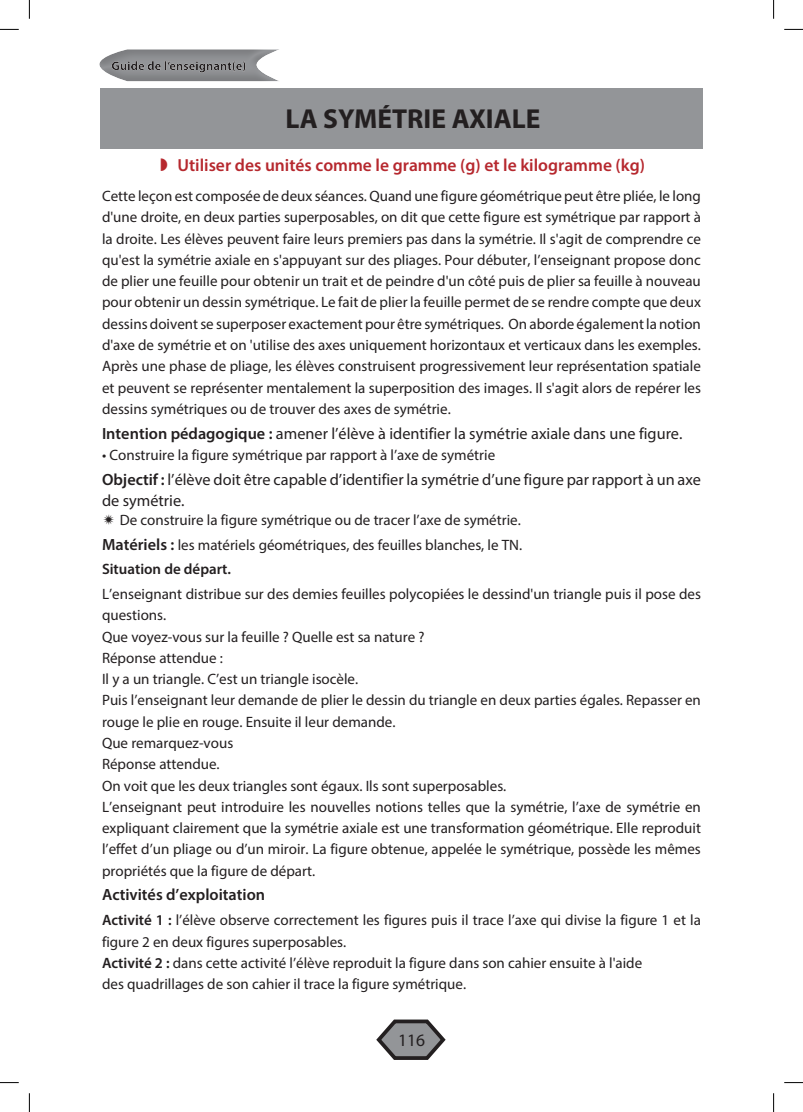
<style>
.page{position:relative;width:803px;height:1112px;background:#fff}
.page>*{position:absolute;margin:0;border:0;box-sizing:border-box;transform-origin:0 0}
.TITRE{font:700 27.5px "Myriad Pro";color:#231f20}
.t1{font:600 17.5px "Myriad Pro";color:#b6282e}
.t2{font:17.5px "Myriad Pro";color:#231f20}
.objectif{font:16.25px/21.2px "Myriad Pro";color:#231f20}
.intention_pédagogiqu{font:16.25px "Myriad Pro";color:#231f20}
.t3{font:600 16.25px "Myriad Pro";color:#231f20}
.matériels{font:15px/21.2px "Myriad Pro";color:#231f20}
.réponse_attendue{font:15px "Myriad Pro";color:#231f20}
.situation_de_départ{font:600 15px "Myriad Pro";color:#231f20}
.s1{font-weight:600}
.s2{font-weight:600;font-size:16.25px}
</style>
<div class="page">
<svg style="left:376px;top:1019px;width:70px;height:41px"></svg>
<div style="left:98px;top:47px;width:182px;height:35px;background:#231f20;opacity:.19"></div>
<div style="left:101px;top:88px;width:602px;height:60px;background:#939598"></div>
<svg style="left:0;top:29px;width:19px;height:1px"></svg>
<svg style="left:784px;top:29px;width:19px;height:1px"></svg>
<svg style="left:0;top:1082px;width:19px;height:1px"></svg>
<svg style="left:784px;top:1082px;width:19px;height:1px"></svg>
<svg style="left:29px;top:0;width:1px;height:19px"></svg>
<svg style="left:29px;top:1093px;width:1px;height:18px"></svg>
<svg style="left:773px;top:0;width:1px;height:19px"></svg>
<svg style="left:773px;top:1093px;width:1px;height:18px"></svg>
<p class="TITRE" style="left:285px;top:101px;width:257px">LA SYMÉTRIE AXIALE</p>
<p class="t1" style="left:177px;top:154px;width:469px">Utiliser des unités comme le gramme (g) et le kilogramme (kg)</p>
<p class="matériels" style="left:102px;top:185px;width:600px;text-align:justify">Cette leçon est composée de deux séances. Quand une figure géométrique peut être pliée, le long d'une droite, en deux parties superposables, on dit que cette figure est symétrique par rapport à la droite. Les élèves peuvent faire leurs premiers pas dans la symétrie. Il s'agit de comprendre ce qu'est la symétrie axiale en s'appuyant sur des pliages. Pour débuter, l’enseignant propose donc de plier une feuille pour obtenir un trait et de peindre d'un côté puis de plier sa feuille à nouveau pour obtenir un dessin symétrique. Le fait de plier la feuille permet de se rendre compte que deux dessins doivent se superposer exactement pour être symétriques. On aborde également la notion d'axe de symétrie et on 'utilise des axes uniquement horizontaux et verticaux dans les exemples.<br>Après une phase de pliage, les élèves construisent progressivement leur représentation spatiale et peuvent se représenter mentalement la superposition des images. Il s'agit alors de repérer les dessins symétriques ou de trouver des axes de symétrie.</p>
<p class="intention_pédagogiqu" style="left:102px;top:423px;width:582px"><span class="s1">Intention pédagogique :</span> amener l’élève à identifier la symétrie axiale dans une figure.</p>
<p class="matériels" style="left:102px;top:444px;width:395px">• Construire la figure symétrique par rapport à l’axe de symétrie</p>
<p class="objectif" style="left:102px;top:468px;width:600px"><span class="s1">Objectif :</span> l’élève doit être capable d’identifier la symétrie d’une figure par rapport à un axe de symétrie.</p>
<p class="matériels" style="left:120px;top:508px;width:403px">De construire la figure symétrique ou de tracer l’axe de symétrie.</p>
<p class="matériels" style="left:102px;top:533px;width:422px"><span class="s2">Matériels :</span> les matériels géométriques, des feuilles blanches, le TN.</p>
<p class="situation_de_départ" style="left:102px;top:559px;width:130px">Situation de départ.</p>
<p class="matériels" style="left:102px;top:583px;width:600px">L’enseignant distribue sur des demies feuilles polycopiées le dessind'un triangle puis il pose des questions.</p>
<p class="matériels" style="left:102px;top:625px;width:324px">Que voyez-vous sur la feuille ? Quelle est sa nature ?</p>
<p class="réponse_attendue" style="left:102px;top:648px;width:122px">Réponse attendue :</p>
<p class="matériels" style="left:102px;top:668px;width:258px">Il y a un triangle. C’est un triangle isocèle.</p>
<p class="matériels" style="left:102px;top:689px;width:600px">Puis l’enseignant leur demande de plier le dessin du triangle en deux parties égales. Repasser en rouge le plie en rouge. Ensuite il leur demande.</p>
<p class="matériels" style="left:102px;top:732px;width:133px">Que remarquez-vous</p>
<p class="réponse_attendue" style="left:102px;top:754px;width:119px">Réponse attendue.</p>
<p class="matériels" style="left:102px;top:774px;width:406px">On voit que les deux triangles sont égaux. Ils sont superposables.</p>
<p class="matériels" style="left:102px;top:795px;width:600px;text-align:justify">L’enseignant peut introduire les nouvelles notions telles que la symétrie, l’axe de symétrie en expliquant clairement que la symétrie axiale est une transformation géométrique. Elle reproduit l’effet d’un pliage ou d’un miroir. La figure obtenue, appelée le symétrique, possède les mêmes propriétés que la figure de départ.</p>
<p class="t3" style="left:102px;top:884px;width:165px">Activités d’exploitation</p>
<p class="matériels" style="left:102px;top:909px;width:600px"><span class="s1">Activité 1 :</span> l’élève observe correctement les figures puis il trace l’axe qui divise la figure 1 et la figure 2 en deux figures superposables.</p>
<p class="matériels" style="left:102px;top:951px;width:542px"><span class="s1">Activité 2 :</span> dans cette activité l’élève reproduit la figure dans son cahier ensuite à l'aide</p>
<p class="matériels" style="left:102px;top:972px;width:366px">des quadrillages de son cahier il trace la figure symétrique.</p>
<p class="t2" style="left:398px;top:1029px;width:28px">116</p>
</div>
